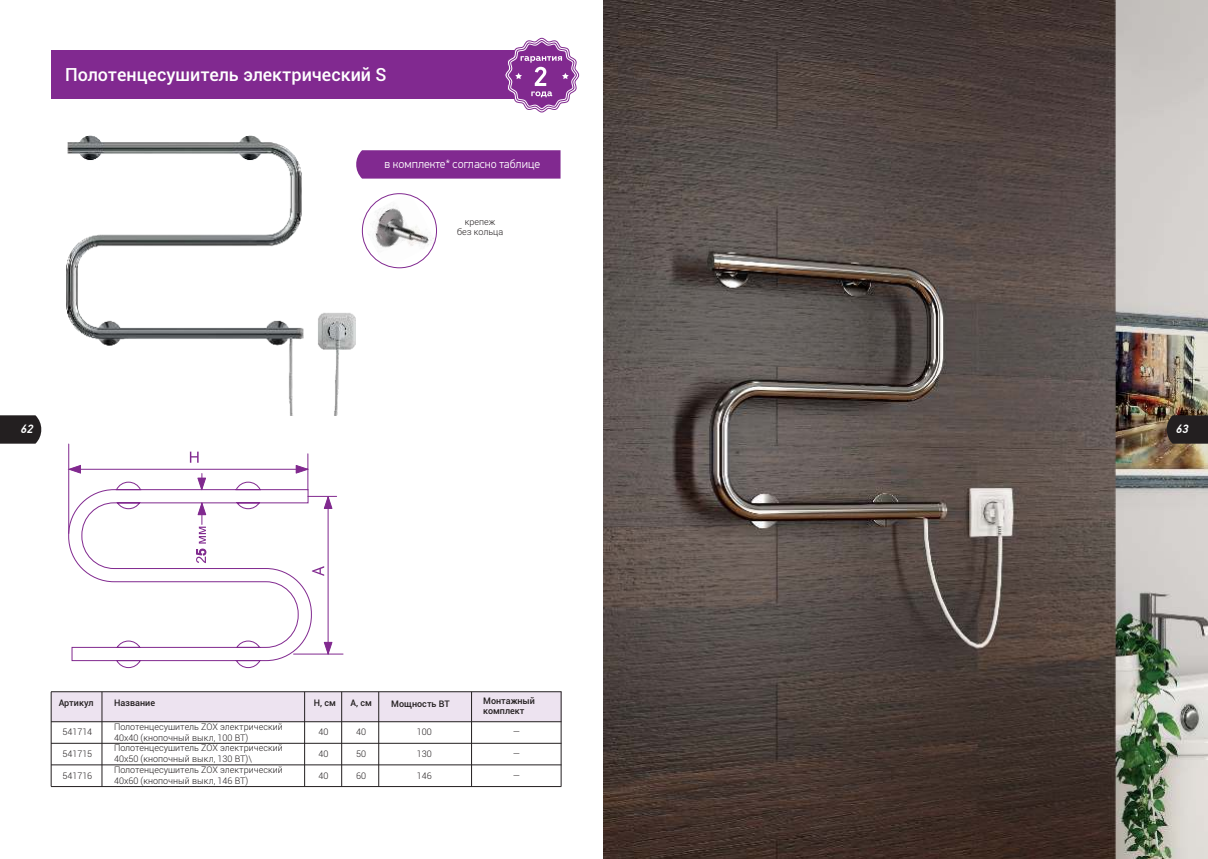
<style>
.page{position:relative;width:1208px;height:859px;background:#fff}
.page>*{position:absolute;margin:0;border:0;box-sizing:border-box;transform-origin:0 0}
.t1{font:500 18px "Roboto";color:#fff}
.t2{font:300 12px "PF Din Text Pro";color:#fff}
.t3{font:italic 500 12px "PF Din Text Pro";color:#fff}
.t4{font:300 9px/10.8px "Roboto";color:#231f20;text-align:center}
.t5{font:500 9px/10.8px "Roboto";color:#231f20}
</style>
<div class="page">
<div style="left:51px;top:51px;width:511px;height:48px;background:#812990"></div>
<img style="left:66px;top:135px;width:290px;height:280px">
<svg style="left:354px;top:150px;width:206px;height:29px;background:#863194"></svg>
<img style="left:361px;top:193px;width:75px;height:76px">
<div style="left:362px;top:193px;width:75px;height:75px;border:1px solid #812990;border-radius:50%"></div>
<img style="left:604px;top:0;width:604px;height:859px">
<div style="left:51px;top:692px;width:510px;height:30px;background:#ede3f0"></div>
<hr style="left:51px;top:743px;width:510px;height:1px;background:#231f20">
<hr style="left:51px;top:721px;width:510px;height:1px;background:#231f20">
<hr style="left:51px;top:691px;width:510px;height:1px;background:#231f20">
<hr style="left:51px;top:765px;width:510px;height:1px;background:#231f20">
<hr style="left:51px;top:786px;width:510px;height:1px;background:#231f20">
<hr style="left:51px;top:692px;width:1px;height:94px;background:#231f20">
<hr style="left:102px;top:692px;width:1px;height:94px;background:#231f20">
<hr style="left:304px;top:692px;width:1px;height:94px;background:#231f20">
<hr style="left:341px;top:692px;width:1px;height:94px;background:#231f20">
<hr style="left:378px;top:692px;width:1px;height:94px;background:#231f20">
<hr style="left:471px;top:692px;width:1px;height:94px;background:#231f20">
<hr style="left:561px;top:692px;width:1px;height:94px;background:#231f20">
<svg style="left:312px;top:566px;width:12px;height:10px"></svg>
<svg style="left:69px;top:464px;width:12px;height:10px"></svg>
<hr style="left:81px;top:469px;width:227px;height:1px;background:#81298f">
<hr style="left:307px;top:454px;width:1px;height:36px;background:#81298f">
<hr style="left:68px;top:444px;width:1px;height:89px;background:#81298f">
<svg style="left:295px;top:464px;width:14px;height:10px"></svg>
<svg style="left:190px;top:452px;width:9px;height:11px"></svg>
<hr style="left:293px;top:654px;width:50px;height:1px;background:#81298f">
<svg style="left:323px;top:641px;width:10px;height:14px"></svg>
<hr style="left:328px;top:497px;width:1px;height:157px;background:#81298f">
<svg style="left:68px;top:481px;width:244px;height:187px"></svg>
<svg style="left:308px;top:495px;width:29px;height:14px"></svg>
<svg style="left:197px;top:473px;width:9px;height:19px"></svg>
<svg style="left:196px;top:501px;width:11px;height:62px"></svg>
<svg style="left:504px;top:37px;width:75px;height:76px"></svg>
<svg style="left:0;top:415px;width:42px;height:29px"></svg>
<svg style="left:1164px;top:415px;width:44px;height:29px"></svg>
<h1 class="t1" style="left:65px;top:62px;width:323px">Полотенцесушитель электрический S</h1>
<h2 class="t2" style="left:384px;top:157px;width:157px">в комплекте* согласно таблице</h2>
<p class="t4" style="left:457px;top:216px;width:47px">крепеж без кольца</p>
<h2 class="t3" style="left:21px;top:422px;width:14px">62</h2>
<h2 class="t3" style="left:1176px;top:422px;width:14px">63</h2>
<p class="t5" style="left:59px;top:697px;width:36px">Артикул</p>
<p class="t4" style="left:62px;top:726px;width:31px">541714</p>
<p class="t4" style="left:62px;top:748px;width:31px">541715</p>
<p class="t4" style="left:62px;top:770px;width:31px">541716</p>
<p class="t5" style="left:114px;top:697px;width:43px">Название</p>
<p class="t4" style="left:114px;top:721px;width:170px;text-align:left">Полотенцесушитель ZOX электрический 40х40 (кнопочный выкл, 100 ВТ)<br>Полотенцесушитель ZOX электрический 40х50 (кнопочный выкл, 130 ВТ)\ Полотенцесушитель ZOX электрический 40х60 (кнопочный выкл, 146 ВТ)</p>
<p class="t5" style="left:314px;top:697px;width:24px">Н, см</p>
<p class="t4" style="left:319px;top:726px;width:11px">40</p>
<p class="t4" style="left:319px;top:748px;width:11px">40</p>
<p class="t4" style="left:319px;top:770px;width:11px">40</p>
<p class="t5" style="left:350px;top:697px;width:23px">А, см</p>
<p class="t4" style="left:356px;top:726px;width:11px">40</p>
<p class="t4" style="left:356px;top:748px;width:11px">50</p>
<p class="t4" style="left:356px;top:770px;width:11px">60</p>
<p class="t5" style="left:391px;top:698px;width:60px">Мощность ВТ</p>
<p class="t4" style="left:417px;top:726px;width:16px">100</p>
<p class="t4" style="left:417px;top:748px;width:16px">130</p>
<p class="t4" style="left:417px;top:770px;width:16px">146</p>
<p class="t5" style="left:483px;top:695px;width:53px">Монтажный комплект</p>
<p class="t4" style="left:513px;top:727px;width:9px">—</p>
<p class="t4" style="left:513px;top:748px;width:9px">—</p>
<p class="t4" style="left:513px;top:770px;width:9px">—</p>
</div>
